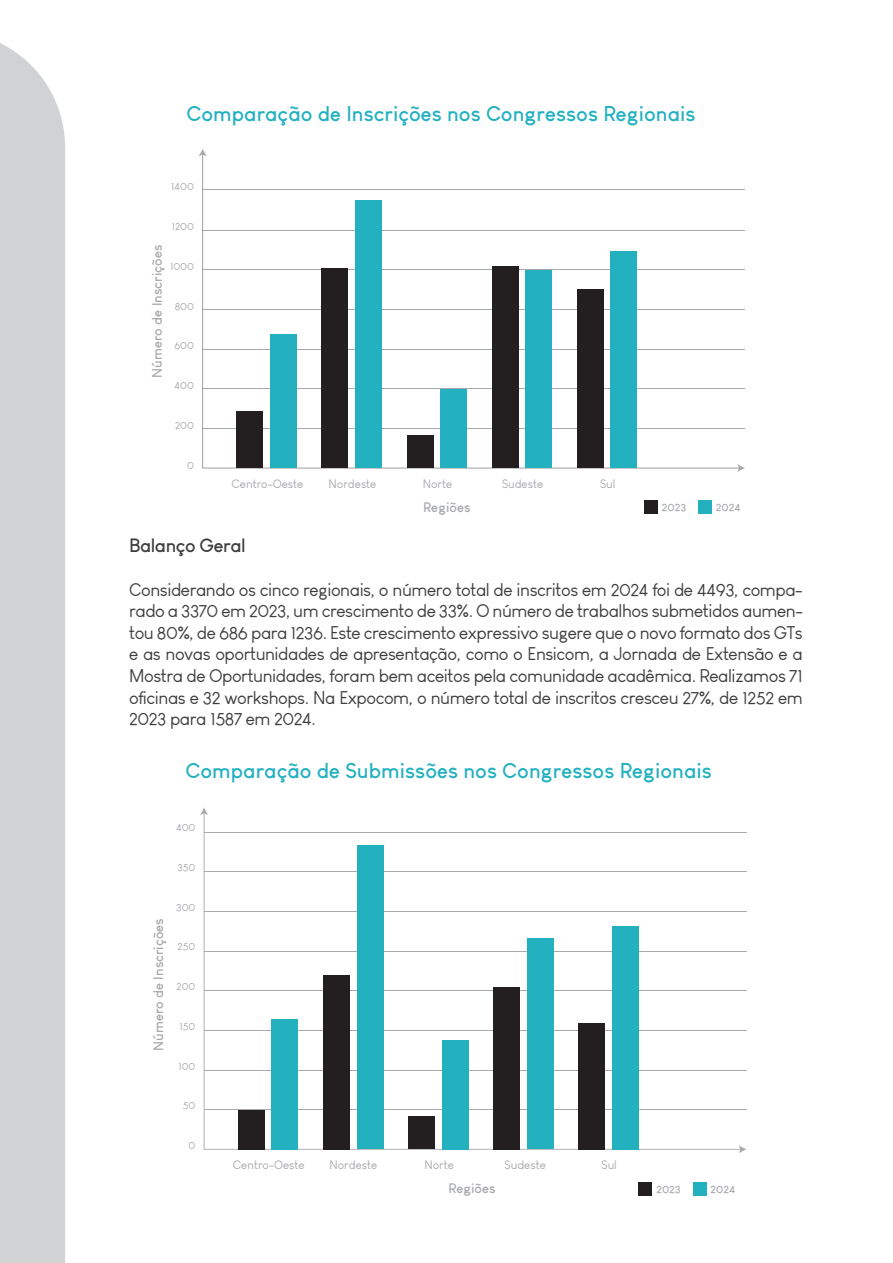
<style>
.page{position:relative;width:893px;height:1263px;background:#fff}
.page>*{position:absolute;margin:0;border:0;box-sizing:border-box;transform-origin:0 0}
.t1{font:700 21px "Louis George Cafe";color:#23b1c0}
.t2{font:700 18.9px "Louis George Cafe";letter-spacing:-.025em;color:#3e3e3f}
.t3{font:18px/21.6px "Louis George Cafe";letter-spacing:-.025em;color:#3e3e3f;text-align:justify}
.t4{font:700 13.5px "Louis George Cafe";color:#a8a9ad}
.t5{font:12px "Louis George Cafe";color:#a8a9ad}
.t6{font:10.5px "Louis George Cafe";color:#a8a9ad}
.t7{font:700 10.5px "Louis George Cafe";color:#a8a9ad}
</style>
<div class="page">
<div style="left:0;top:43px;width:65px;height:1220px;background:#d1d2d4"></div>
<div style="left:693px;top:1183px;width:13px;height:13px;background:#23b1c0"></div>
<div style="left:639px;top:1183px;width:13px;height:13px;background:#231f20"></div>
<hr style="left:204px;top:911px;width:542px;height:1px;background:#a8a9ad">
<hr style="left:204px;top:871px;width:542px;height:1px;background:#a8a9ad">
<hr style="left:204px;top:832px;width:542px;height:1px;background:#a8a9ad">
<hr style="left:204px;top:951px;width:542px;height:1px;background:#a8a9ad">
<hr style="left:204px;top:990px;width:542px;height:1px;background:#a8a9ad">
<hr style="left:204px;top:1030px;width:542px;height:1px;background:#a8a9ad">
<hr style="left:204px;top:1069px;width:542px;height:1px;background:#a8a9ad">
<hr style="left:204px;top:1109px;width:542px;height:1px;background:#a8a9ad">
<svg style="left:204px;top:815px;width:537px;height:335px"></svg>
<svg style="left:739px;top:1145px;width:7px;height:8px"></svg>
<svg style="left:200px;top:807px;width:8px;height:8px"></svg>
<div style="left:238px;top:1110px;width:26px;height:39px;background:#231f20"></div>
<div style="left:272px;top:1019px;width:26px;height:130px;background:#23b1c0"></div>
<div style="left:323px;top:975px;width:26px;height:174px;background:#231f20"></div>
<div style="left:357px;top:845px;width:26px;height:304px;background:#23b1c0"></div>
<div style="left:493px;top:987px;width:26px;height:162px;background:#231f20"></div>
<div style="left:527px;top:939px;width:26px;height:210px;background:#23b1c0"></div>
<div style="left:578px;top:1023px;width:27px;height:126px;background:#231f20"></div>
<div style="left:612px;top:926px;width:26px;height:223px;background:#23b1c0"></div>
<div style="left:408px;top:1116px;width:26px;height:33px;background:#231f20"></div>
<div style="left:442px;top:1040px;width:26px;height:109px;background:#23b1c0"></div>
<div style="left:698px;top:501px;width:13px;height:13px;background:#23b1c0"></div>
<div style="left:644px;top:501px;width:13px;height:13px;background:#231f20"></div>
<hr style="left:203px;top:230px;width:542px;height:1px;background:#a8a9ad">
<hr style="left:203px;top:189px;width:542px;height:1px;background:#a8a9ad">
<hr style="left:203px;top:269px;width:542px;height:1px;background:#a8a9ad">
<hr style="left:203px;top:309px;width:542px;height:1px;background:#a8a9ad">
<hr style="left:203px;top:349px;width:542px;height:1px;background:#a8a9ad">
<hr style="left:203px;top:388px;width:542px;height:1px;background:#a8a9ad">
<hr style="left:203px;top:428px;width:542px;height:1px;background:#a8a9ad">
<svg style="left:202px;top:156px;width:535px;height:312px"></svg>
<svg style="left:737px;top:464px;width:8px;height:8px"></svg>
<svg style="left:199px;top:149px;width:8px;height:7px"></svg>
<div style="left:237px;top:412px;width:26px;height:56px;background:#231f20"></div>
<div style="left:270px;top:334px;width:27px;height:134px;background:#23b1c0"></div>
<div style="left:322px;top:268px;width:26px;height:200px;background:#231f20"></div>
<div style="left:355px;top:200px;width:27px;height:268px;background:#23b1c0"></div>
<div style="left:492px;top:267px;width:26px;height:201px;background:#231f20"></div>
<div style="left:526px;top:270px;width:26px;height:198px;background:#23b1c0"></div>
<div style="left:577px;top:290px;width:26px;height:178px;background:#231f20"></div>
<div style="left:611px;top:252px;width:26px;height:216px;background:#23b1c0"></div>
<div style="left:407px;top:435px;width:26px;height:33px;background:#231f20"></div>
<div style="left:441px;top:390px;width:26px;height:78px;background:#23b1c0"></div>
<p class="t1" style="left:186px;top:100px;width:511px">Comparação de Inscrições nos Congressos Regionais</p>
<p class="t6" style="left:171px;top:180px;width:24px">1400</p>
<p class="t6" style="left:172px;top:220px;width:24px">1200</p>
<p class="t6" style="left:170px;top:260px;width:26px">1000</p>
<p class="t6" style="left:175px;top:300px;width:21px">800</p>
<p class="t6" style="left:174px;top:339px;width:21px">600</p>
<p class="t6" style="left:175px;top:379px;width:21px">400</p>
<p class="t6" style="left:175px;top:419px;width:20px">200</p>
<p class="t6" style="left:187px;top:459px;width:8px">0</p>
<p class="t4" style="left:148px;top:378px;width:134px;rotate:-90deg">Número de Inscrições</p>
<p class="t5" style="left:232px;top:477px;width:73px">Centro-Oeste</p>
<p class="t5" style="left:329px;top:477px;width:49px">Nordeste</p>
<p class="t5" style="left:423px;top:477px;width:31px">Norte</p>
<p class="t5" style="left:502px;top:477px;width:43px">Sudeste</p>
<p class="t5" style="left:600px;top:477px;width:17px">Sul</p>
<p class="t4" style="left:423px;top:498px;width:49px">Regiões</p>
<p class="t7" style="left:662px;top:501px;width:26px">2023</p>
<p class="t7" style="left:716px;top:501px;width:26px">2024</p>
<p class="t2" style="left:129px;top:534px;width:118px">Balanço Geral</p>
<p class="t3" style="left:129px;top:578px;width:675px">Considerando os cinco regionais, o número total de inscritos em 2024 foi de 4493, compa&shy;rado a 3370 em 2023, um crescimento de 33%. O número de trabalhos submetidos aumen&shy;tou 80%, de 686 para 1236. Este crescimento expressivo sugere que o novo formato dos GTs e as novas oportunidades de apresentação, como o Ensicom, a Jornada de Extensão e a Mostra de Oportunidades, foram bem aceitos pela comunidade acadêmica. Realizamos 71 oficinas e 32 workshops. Na Expocom, o número total de inscritos cresceu 27%, de 1252 em 2023 para 1587 em 2024.</p>
<p class="t1" style="left:185px;top:758px;width:528px">Comparação de Submissões nos Congressos Regionais</p>
<p class="t4" style="left:150px;top:1051px;width:134px;rotate:-90deg">Número de Inscrições</p>
<p class="t6" style="left:176px;top:821px;width:21px">400</p>
<p class="t6" style="left:177px;top:861px;width:20px">350</p>
<p class="t6" style="left:176px;top:901px;width:21px">300</p>
<p class="t6" style="left:178px;top:940px;width:19px">250</p>
<p class="t6" style="left:177px;top:980px;width:20px">200</p>
<p class="t6" style="left:179px;top:1020px;width:18px">150</p>
<p class="t6" style="left:178px;top:1060px;width:19px">100</p>
<p class="t6" style="left:183px;top:1099px;width:14px">50</p>
<p class="t6" style="left:189px;top:1139px;width:8px">0</p>
<p class="t5" style="left:233px;top:1158px;width:73px">Centro-Oeste</p>
<p class="t5" style="left:329px;top:1158px;width:49px">Nordeste</p>
<p class="t5" style="left:424px;top:1158px;width:31px">Norte</p>
<p class="t5" style="left:505px;top:1158px;width:43px">Sudeste</p>
<p class="t5" style="left:602px;top:1158px;width:17px">Sul</p>
<p class="t4" style="left:448px;top:1180px;width:49px">Regiões</p>
<p class="t7" style="left:656px;top:1183px;width:26px">2023</p>
<p class="t7" style="left:710px;top:1183px;width:26px">2024</p>
</div>
